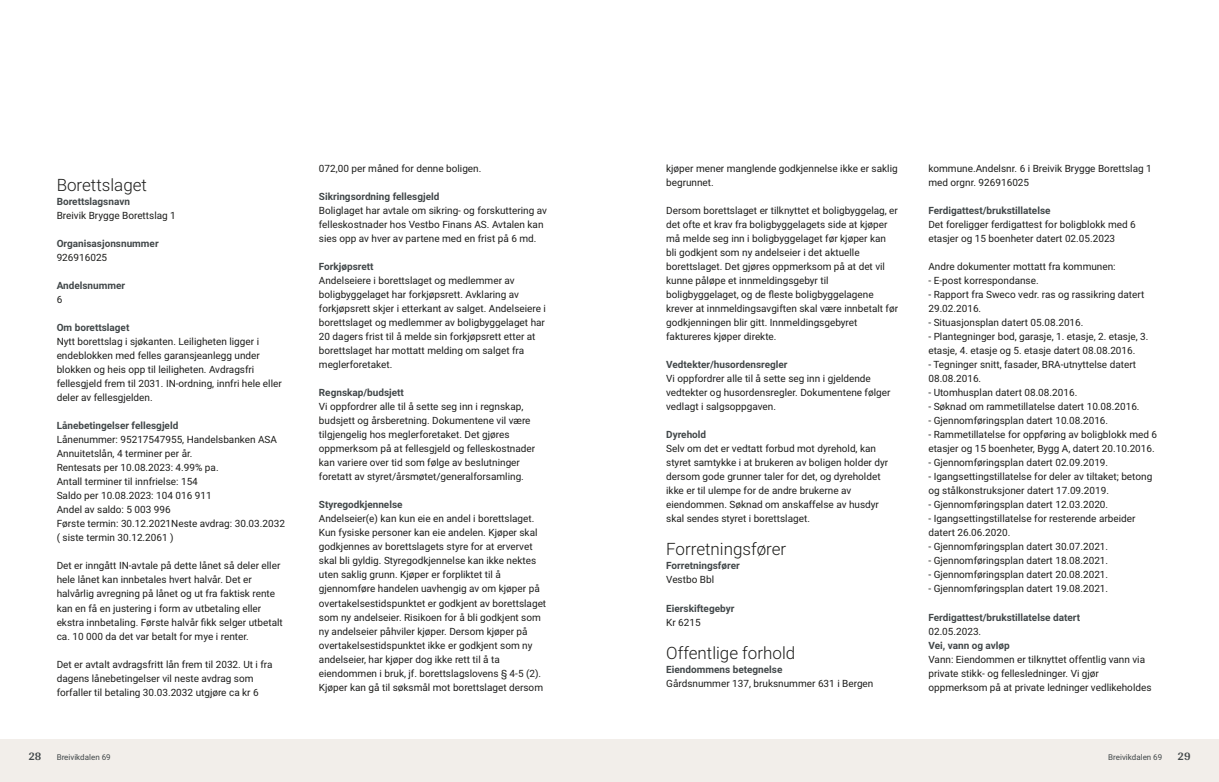
<style>
.page{position:relative;width:1219px;height:782px;background:#fff}
.page>*{position:absolute;margin:0;border:0;box-sizing:border-box;transform-origin:0 0}
.t1{font:300 17px "Roboto";color:#1d1d1b}
.t2{font:700 12px "Arya";color:#414749}
.t3{font:10px/14px "Roboto";color:#1d1d1b}
.t4{font:700 10px "Roboto";color:#414749}
.t5{font:8px "Roboto";color:#414749}
</style>
<div class="page">
<div style="left:0;top:739px;width:612px;height:42px;background:#f2eeea"></div>
<div style="left:607px;top:739px;width:612px;height:42px;background:#f2eeea"></div>
<h1 class="t1" style="left:57px;top:173px;width:92px">Borettslaget</h1>
<p class="t4" style="left:57px;top:194px;width:75px">Borettslagsnavn</p>
<p class="t3" style="left:57px;top:208px;width:121px">Breivik Brygge Borettslag 1</p>
<p class="t4" style="left:57px;top:236px;width:103px">Organisasjonsnummer</p>
<p class="t3" style="left:57px;top:250px;width:52px">926916025</p>
<p class="t4" style="left:57px;top:278px;width:70px">Andelsnummer</p>
<p class="t3" style="left:57px;top:292px;width:7px">6</p>
<p class="t4" style="left:57px;top:320px;width:74px">Om borettslaget</p>
<p class="t3" style="left:57px;top:334px;width:227px">Nytt borettslag i sjøkanten. Leiligheten ligger i endeblokken med felles garansjeanlegg under blokken og heis opp til leiligheten. Avdragsfri fellesgjeld frem til 2031. IN‑ordning, innfri hele eller deler av fellesgjelden.</p>
<p class="t4" style="left:57px;top:418px;width:123px">Lånebetingelser fellesgjeld</p>
<p class="t3" style="left:57px;top:432px;width:230px">Lånenummer: 95217547955, Handelsbanken ASA Annuitetslån, 4 terminer per år.<br>Rentesats per 10.08.2023: 4.99% pa.<br>Antall terminer til innfrielse: 154<br>Saldo per 10.08.2023: 104 016 911<br>Andel av saldo: 5 003 996<br>Første termin: 30.12.2021Neste avdrag: 30.03.2032 ( siste termin 30.12.2061 )</p>
<p class="t3" style="left:57px;top:558px;width:228px">Det er inngått IN‑avtale på dette lånet så deler eller hele lånet kan innbetales hvert halvår. Det er halvårlig avregning på lånet og ut fra faktisk rente kan en få en justering i form av utbetaling eller ekstra innbetaling. Første halvår fikk selger utbetalt ca. 10 000 da det var betalt for mye i renter.</p>
<p class="t3" style="left:57px;top:656px;width:217px">Det er avtalt avdragsfritt lån frem til 2032. Ut i fra dagens lånebetingelser vil neste avdrag som forfaller til betaling 30.03.2032 utgjøre ca kr 6</p>
<p class="t2" style="left:28px;top:749px;width:15px">28</p>
<p class="t5" style="left:57px;top:751px;width:56px">Breivikdalen 69</p>
<p class="t3" style="left:319px;top:161px;width:164px">072,00 per måned for denne boligen.</p>
<p class="t4" style="left:319px;top:189px;width:122px">Sikringsordning fellesgjeld</p>
<p class="t3" style="left:319px;top:203px;width:230px">Boliglaget har avtale om sikring‑ og forskuttering av felleskostnader hos Vestbo Finans AS. Avtalen kan sies opp av hver av partene med en frist på 6 md.</p>
<p class="t4" style="left:319px;top:259px;width:56px">Forkjøpsrett</p>
<p class="t3" style="left:319px;top:273px;width:229px">Andelseiere i borettslaget og medlemmer av boligbyggelaget har forkjøpsrett. Avklaring av forkjøpsrett skjer i etterkant av salget. Andelseiere i borettslaget og medlemmer av boligbyggelaget har 20 dagers frist til å melde sin forkjøpsrett etter at borettslaget har mottatt melding om salget fra meglerforetaket.</p>
<p class="t4" style="left:319px;top:385px;width:87px">Regnskap/budsjett</p>
<p class="t3" style="left:319px;top:399px;width:218px">Vi oppfordrer alle til å sette seg inn i regnskap, budsjett og årsberetning. Dokumentene vil være tilgjengelig hos meglerforetaket. Det gjøres oppmerksom på at fellesgjeld og felleskostnader kan variere over tid som følge av beslutninger foretatt av styret/årsmøtet/generalforsamling.</p>
<p class="t4" style="left:319px;top:497px;width:85px">Styregodkjennelse</p>
<p class="t3" style="left:319px;top:511px;width:229px">Andelseier(e) kan kun eie en andel i borettslaget.<br>Kun fysiske personer kan eie andelen. Kjøper skal godkjennes av borettslagets styre for at ervervet skal bli gyldig. Styregodkjennelse kan ikke nektes uten saklig grunn. Kjøper er forpliktet til å gjennomføre handelen uavhengig av om kjøper på overtakelsestidspunktet er godkjent av borettslaget som ny andelseier. Risikoen for å bli godkjent som ny andelseier påhviler kjøper. Dersom kjøper på overtakelsestidspunktet ikke er godkjent som ny andelseier, har kjøper dog ikke rett til å ta eiendommen i bruk, jf. borettslagslovens § 4‑5 (2).<br>Kjøper kan gå til søksmål mot borettslaget dersom</p>
<p class="t3" style="left:666px;top:161px;width:233px">kjøper mener manglende godkjennelse ikke er saklig begrunnet.</p>
<p class="t3" style="left:666px;top:203px;width:233px">Dersom borettslaget er tilknyttet et boligbyggelag, er det ofte et krav fra boligbyggelagets side at kjøper må melde seg inn i boligbyggelaget før kjøper kan bli godkjent som ny andelseier i det aktuelle borettslaget. Det gjøres oppmerksom på at det vil kunne påløpe et innmeldingsgebyr til boligbyggelaget, og de fleste boligbyggelagene krever at innmeldingsavgiften skal være innbetalt før godkjenningen blir gitt. Innmeldingsgebyret faktureres kjøper direkte.</p>
<p class="t4" style="left:666px;top:357px;width:123px">Vedtekter/husordensregler</p>
<p class="t3" style="left:666px;top:371px;width:226px">Vi oppfordrer alle til å sette seg inn i gjeldende vedtekter og husordensregler. Dokumentene følger vedlagt i salgsoppgaven.</p>
<p class="t4" style="left:666px;top:427px;width:42px">Dyrehold</p>
<p class="t3" style="left:666px;top:441px;width:224px">Selv om det er vedtatt forbud mot dyrehold, kan styret samtykke i at brukeren av boligen holder dyr dersom gode grunner taler for det, og dyreholdet ikke er til ulempe for de andre brukerne av eiendommen. Søknad om anskaffelse av husdyr skal sendes styret i borettslaget.</p>
<h1 class="t1" style="left:666px;top:537px;width:122px">Forretningsfører</h1>
<p class="t4" style="left:666px;top:558px;width:75px">Forretningsfører</p>
<p class="t3" style="left:666px;top:572px;width:49px">Vestbo Bbl</p>
<p class="t4" style="left:666px;top:600px;width:70px">Eierskiftegebyr</p>
<p class="t3" style="left:666px;top:614px;width:36px">Kr 6215</p>
<h1 class="t1" style="left:666px;top:640px;width:131px">Offentlige forhold</h1>
<p class="t4" style="left:666px;top:661px;width:118px">Eiendommens betegnelse</p>
<p class="t3" style="left:666px;top:675px;width:209px">Gårdsnummer 137, bruksnummer 631 i Bergen</p>
<p class="t3" style="left:928px;top:161px;width:225px">kommune.Andelsnr. 6 i Breivik Brygge Borettslag 1 med orgnr. 926916025</p>
<p class="t4" style="left:928px;top:203px;width:124px">Ferdigattest/brukstillatelse</p>
<p class="t3" style="left:928px;top:217px;width:209px">Det foreligger ferdigattest for boligblokk med 6 etasjer og 15 boenheter datert 02.05.2023</p>
<p class="t3" style="left:928px;top:259px;width:230px">Andre dokumenter mottatt fra kommunen:<br>‑ E‑post korrespondanse.<br>‑ Rapport fra Sweco vedr. ras og rassikring datert 29.02.2016.<br>‑ Situasjonsplan datert 05.08.2016.<br>‑ Plantegninger bod, garasje, 1. etasje, 2. etasje, 3. etasje, 4. etasje og 5. etasje datert 08.08.2016.<br>‑ Tegninger snitt, fasader, BRA‑utnyttelse datert 08.08.2016.<br>‑ Utomhusplan datert 08.08.2016.<br>‑ Søknad om rammetillatelse datert 10.08.2016.<br>‑ Gjennomføringsplan datert 10.08.2016.<br>‑ Rammetillatelse for oppføring av boligblokk med 6 etasjer og 15 boenheter, Bygg A, datert 20.10.2016. ‑ Gjennomføringsplan datert 02.09.2019.<br>‑ Igangsettingstillatelse for deler av tiltaket; betong og stålkonstruksjoner datert 17.09.2019.<br>‑ Gjennomføringsplan datert 12.03.2020.<br>‑ Igangsettingstillatelse for resterende arbeider datert 26.06.2020.<br>‑ Gjennomføringsplan datert 30.07.2021.<br>‑ Gjennomføringsplan datert 18.08.2021.<br>‑ Gjennomføringsplan datert 20.08.2021.<br>‑ Gjennomføringsplan datert 19.08.2021.</p>
<p class="t4" style="left:928px;top:609px;width:153px">Ferdigattest/brukstillatelse datert</p>
<p class="t3" style="left:928px;top:623px;width:54px">02.05.2023.</p>
<p class="t4" style="left:928px;top:637px;width:83px">Vei, vann og avløp</p>
<p class="t3" style="left:928px;top:651px;width:225px">Vann: Eiendommen er tilknyttet offentlig vann via private stikk‑ og fellesledninger. Vi gjør oppmerksom på at private ledninger vedlikeholdes</p>
<p class="t5" style="left:1108px;top:751px;width:56px">Breivikdalen 69</p>
<p class="t2" style="left:1177px;top:749px;width:15px">29</p>
</div>
